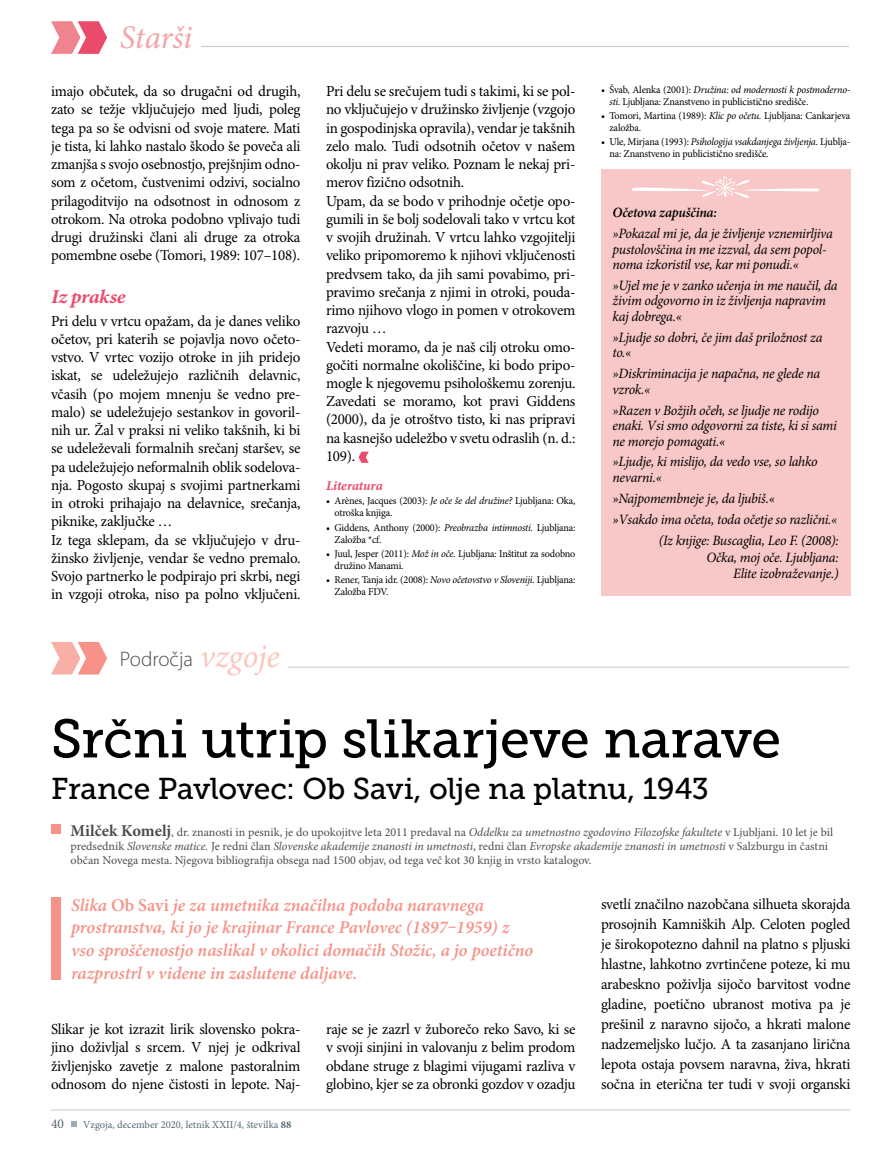
<style>
.page{position:relative;width:893px;height:1149px;background:#fff}
.page>*{position:absolute;margin:0;border:0;box-sizing:border-box;transform-origin:0 0}
.t1{font:54px "Museo Slab 500";letter-spacing:-.01em;color:#000}
.t2{font:italic 33px "Minion Pro";letter-spacing:-.01em;color:#f3a4a8}
.t3{font:30px "Museo Slab 500";letter-spacing:-.01em;color:#000}
.t4{font:300 21px "Myriad Pro";letter-spacing:-.005em;color:#4d4d4f}
.t5{font:italic 700 19.5px "Minion Pro";letter-spacing:-.02em;color:#ea4b6b;scale:1.08 1}
.t6{font:italic 600 18px/22.5px "Minion Pro";letter-spacing:-.005em;color:#f69288}
.t7{font:15.3px/18.1px "Minion Pro";letter-spacing:-.015em;color:#000;text-align:justify}
.t8{font:italic 14.25px/15.6px "Minion Pro";letter-spacing:-.02em;color:#000}
.t9{font:italic 600 14.25px "Minion Pro";letter-spacing:-.015em;color:#000}
.t10{font:italic 700 13.5px "Minion Pro";letter-spacing:-.01em;color:#ea4b6b}
.t11{font:13.5px "Minion Pro";color:#546670}
.t12{font:12px/14.4px "Minion Pro";color:#4d4d4f}
.t13{font:10.5px/12px "Minion Pro";letter-spacing:-.02em;color:#000}
.t14{font:10.5px "Minion Pro";color:#546670}
.s1{font-family:"Minion Pro";font-weight:400;font-style:italic;font-size:33px;color:#fbc6bc}
.s2{font-style:italic}
.s3{font-weight:700;font-size:16.5px}
.s4{font-style:normal}
.s5{font-weight:700}
</style>
<div class="page">
<svg style="left:51px;top:21px;width:56px;height:33px"></svg>
<hr style="left:201px;top:46px;width:648px;height:1px;background:#c1cbd2">
<svg style="left:71px;top:1121px;width:5px;height:4px"></svg>
<hr style="left:51px;top:1108px;width:799px;height:2px;background:#c1cbd2">
<svg style="left:359px;top:451px;width:10px;height:11px"></svg>
<svg style="left:51px;top:642px;width:56px;height:32px"></svg>
<hr style="left:288px;top:666px;width:561px;height:1px;background:#c1cbd2">
<div style="left:51px;top:897px;width:10px;height:82px;background:#f69288"></div>
<div style="left:51px;top:824px;width:10px;height:10px;background:#f69288"></div>
<div style="left:601px;top:169px;width:249px;height:427px;background:#f8c7c7"></div>
<svg style="left:632px;top:176px;width:188px;height:22px"></svg>
<h2 class="t2" style="left:120px;top:15px;width:74px">Starši</h2>
<p class="t7" style="left:51px;top:83px;width:251px">imajo občutek, da so drugačni od drugih, zato se težje vključujejo med ljudi, poleg tega pa so še odvisni od svoje matere. Mati je tista, ki lahko nastalo škodo še poveča ali zmanjša s svojo osebnostjo, prejšnjim odno&shy;som z očetom, čustvenimi odzivi, socialno prilagoditvijo na odsotnost in odnosom z otrokom. Na otroka podobno vplivajo tudi drugi družinski člani ali druge za otroka pomembne osebe (Tomori, 1989: 107–108).</p>
<p class="t5" style="left:51px;top:283px;width:71px">Iz prakse</p>
<p class="t7" style="left:51px;top:312px;width:251px;text-align:left">Pri delu v vrtcu opažam, da je danes veliko očetov, pri katerih se pojavlja novo očeto&shy;vstvo. V vrtec vozijo otroke in jih pridejo iskat, se udeležujejo različnih delavnic, včasih (po mojem mnenju še vedno pre&shy;malo) se udeležujejo sestankov in govoril&shy;nih ur. Žal v praksi ni veliko takšnih, ki bi se udeleževali formalnih srečanj staršev, se pa udeležujejo neformalnih oblik sodelova&shy;nja. Pogosto skupaj s svojimi partnerkami in otroki prihajajo na delavnice, srečanja, piknike, zaključke …<br>Iz tega sklepam, da se vključujejo v dru&shy;žinsko življenje, vendar še vedno premalo.<br>Svojo partnerko le podpirajo pri skrbi, negi in vzgoji otroka, niso pa polno vključeni.</p>
<h3 class="t4" style="left:120px;top:647px;width:161px">Področja <span class="s1">vzgoje</span></h3>
<p class="t7" style="left:326px;top:83px;width:251px;text-align:left">Pri delu se srečujem tudi s takimi, ki se pol&shy;no vključujejo v družinsko življenje (vzgojo in gospodinjska opravila), vendar je takšnih zelo malo. Tudi odsotnih očetov v našem okolju ni prav veliko. Poznam le nekaj pri&shy;merov fizično odsotnih.<br>Upam, da se bodo v prihodnje očetje opo&shy;gumili in še bolj sodelovali tako v vrtcu kot v svojih družinah. V vrtcu lahko vzgojitelji veliko pripomoremo k njihovi vključenosti predvsem tako, da jih sami povabimo, pri&shy;pravimo srečanja z njimi in otroki, pouda&shy;rimo njihovo vlogo in pomen v otrokovem razvoju …<br>Vedeti moramo, da je naš cilj otroku omo&shy;gočiti normalne okoliščine, ki bodo pripo&shy;mogle k njegovemu psihološkemu zorenju.<br>Zavedati se moramo, kot pravi Giddens (2000), da je otroštvo tisto, ki nas pripravi na kasnejšo udeležbo v svetu odraslih (n. d.:<br>109).</p>
<p class="t10" style="left:326px;top:476px;width:58px">Literatura</p>
<p class="t13" style="left:334px;top:495px;width:242px;text-indent:-9px">• Arènes, Jacques (2003): <span class="s2">Je oče še del družine?</span> Ljubljana: Oka, otroška knjiga.</p>
<p class="t13" style="left:334px;top:521px;width:242px;text-indent:-9px">• Giddens, Anthony (2000): <span class="s2">Preobrazba intimnosti.</span> Ljubljana:<br>Založba *cf.</p>
<p class="t13" style="left:334px;top:547px;width:242px;text-indent:-9px">• Juul, Jesper (2011): <span class="s2">Mož in oče.</span> Ljubljana: Inštitut za sodobno družino Manami.</p>
<p class="t13" style="left:334px;top:573px;width:242px;text-indent:-9px">• Rener, Tanja idr. (2008): <span class="s2">Novo očetovstvo v Sloveniji.</span> Ljubljana:<br>Založba FDV.</p>
<p class="t13" style="left:609px;top:84px;width:242px;text-indent:-9px">• Švab, Alenka (2001): <span class="s2">Družina: od modernosti k postmoderno&shy;sti.</span> Ljubljana: Znanstveno in publicistično središče.</p>
<p class="t13" style="left:609px;top:110px;width:242px;text-indent:-9px">• Tomori, Martina (1989): <span class="s2">Klic po očetu.</span> Ljubljana: Cankarjeva založba.</p>
<p class="t13" style="left:609px;top:136px;width:242px;text-indent:-9px">• Ule, Mirjana (1993): <span class="s2">Psihologija vsakdanjega življenja.</span> Ljublja&shy;na: Znanstveno in publicistično središče.</p>
<p class="t9" style="left:612px;top:204px;width:106px">Očetova zapuščina:</p>
<p class="t8" style="left:612px;top:225px;width:222px">»Pokazal mi je, da je življenje vznemirljiva pustolovščina in me izzval, da sem popol&shy;noma izkoristil vse, kar mi ponudi.«</p>
<p class="t8" style="left:612px;top:277px;width:227px">»Ujel me je v zanko učenja in me naučil, da živim odgovorno in iz življenja napravim kaj dobrega.«</p>
<p class="t8" style="left:612px;top:329px;width:211px">»Ljudje so dobri, če jim daš priložnost za to.«</p>
<p class="t8" style="left:612px;top:365px;width:209px">»Diskriminacija je napačna, ne glede na vzrok.«</p>
<p class="t8" style="left:612px;top:402px;width:226px">»Razen v Božjih očeh, se ljudje ne rodijo enaki. Vsi smo odgovorni za tiste, ki si sami ne morejo pomagati.«</p>
<p class="t8" style="left:612px;top:454px;width:207px">»Ljudje, ki mislijo, da vedo vse, so lahko nevarni.«</p>
<p class="t8" style="left:612px;top:490px;width:164px">»Najpomembneje je, da ljubiš.«</p>
<p class="t8" style="left:612px;top:512px;width:226px">»Vsakdo ima očeta, toda očetje so različni.«</p>
<p class="t8" style="left:659px;top:532px;width:182px">(Iz knjige: Buscaglia, Leo F. (2008):</p>
<p class="t8" style="left:707px;top:548px;width:134px;line-height:16.5px;text-align:right">Očka, moj oče. Ljubljana:<br>Elite izobraževanje.)</p>
<h1 class="t1" style="left:51px;top:708px;width:732px">Srčni utrip slikarjeve narave</h1>
<h3 class="t3" style="left:51px;top:771px;width:659px">France Pavlovec: Ob Savi, olje na platnu, 1943</h3>
<p class="t12" style="left:71px;top:824px;width:764px"><span class="s3">Milček Komelj</span>, dr. znanosti in pesnik, je do upokojitve leta 2011 predaval na <span class="s2">Oddelku za umetnostno zgodovino Filozofske fakultete</span> v Ljubljani. 10 let je bil predsednik <span class="s2">Slovenske matice.</span> Je redni član <span class="s2">Slovenske akademije znanosti in umetnosti</span>, redni član <span class="s2">Evropske akademije znanosti in umetnosti</span> v Salzburgu in častni občan Novega mesta. Njegova bibliografija obsega nad 1500 objav, od tega več kot 30 knjig in vrsto katalogov.</p>
<p class="t6" style="left:71px;top:894px;width:464px">Slika <span class="s4">Ob Savi</span> je za umetnika značilna podoba naravnega prostranstva, ki jo je krajinar France Pavlovec (1897‒1959) z vso sproščenostjo naslikal v okolici domačih Stožic, a jo poetično razprostrl v videne in zaslutene daljave.</p>
<p class="t7" style="left:51px;top:1019px;width:251px;line-height:18.6px">Slikar je kot izrazit lirik slovensko pokra&shy;jino doživljal s srcem. V njej je odkrival življenjsko zavetje z malone pastoralnim odnosom do njene čistosti in lepote. Naj-</p>
<p class="t7" style="left:326px;top:1019px;width:251px;line-height:18.6px">raje se je zazrl v žuborečo reko Savo, ki se v svoji sinjini in valovanju z belim prodom obdane struge z blagimi vijugami razliva v globino, kjer se za obronki gozdov v ozadju</p>
<p class="t11" style="left:51px;top:1115px;width:14px">40</p>
<p class="t14" style="left:83px;top:1117px;width:210px">Vzgoja, december 2020, letnik XXII/4, številka <span class="s5">88</span></p>
<p class="t7" style="left:601px;top:894px;width:251px;line-height:20.1px">svetlí značilno nazobčana silhueta skorajda prosojnih Kamniških Alp. Celoten pogled je širokopotezno dahnil na platno s pljuski hlastne, lahkotno zvrtinčene poteze, ki mu arabeskno poživlja sijočo barvitost vodne gladine, poetično ubranost motiva pa je prešinil z naravno sijočo, a hkrati malone nadzemeljsko lučjo. A ta zasanjano lirična lepota ostaja povsem naravna, živa, hkrati sočna in eterična ter tudi v svoji organski</p>
</div>
